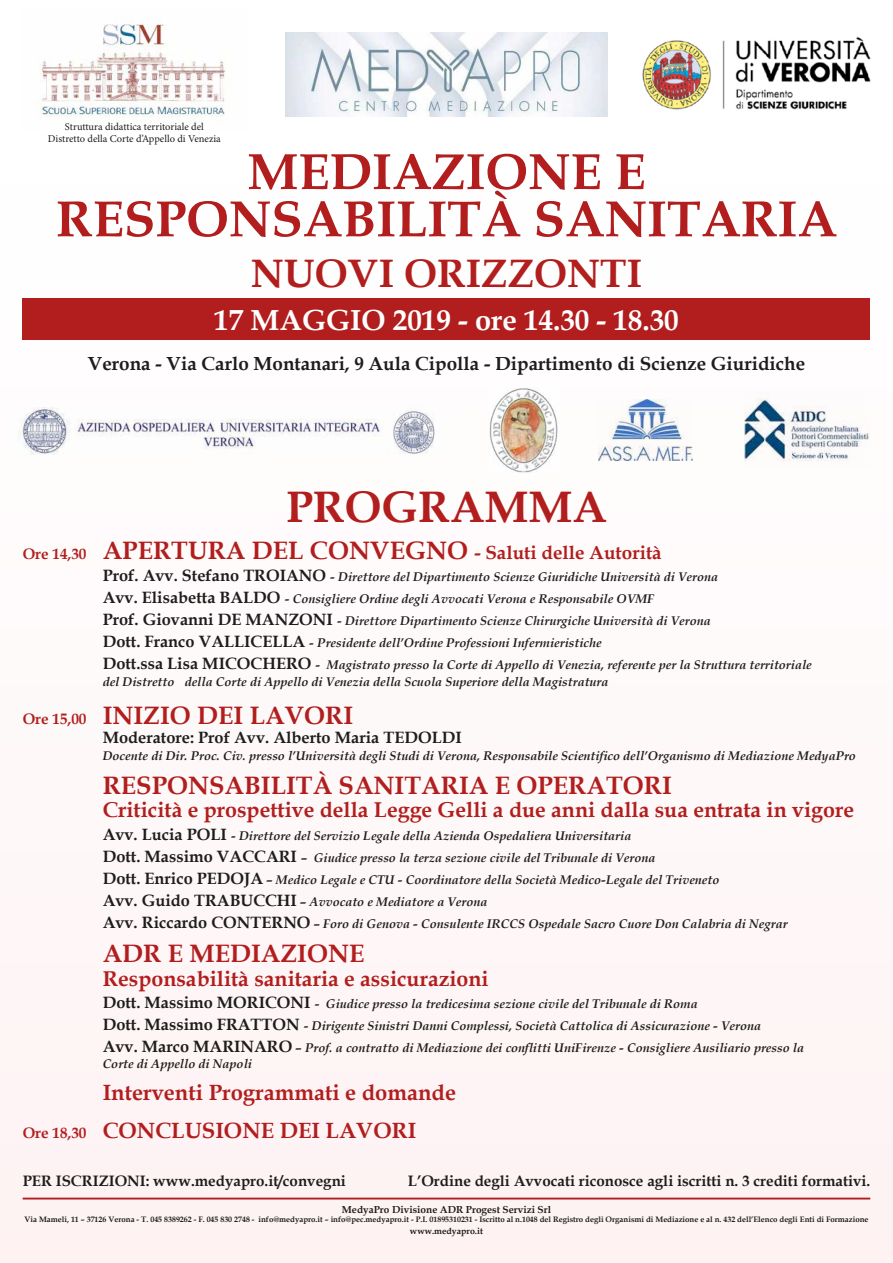
<style>
.page{position:relative;width:893px;height:1263px;background:#fef9f9}
.page>*{position:absolute;margin:0;border:0;box-sizing:border-box;transform-origin:0 0}
.t1{font:700 51px/47.2px "Book Antiqua";color:#b11e1d;text-align:center}
.t2{font:700 44.1px "Book Antiqua";color:#b11e1d}
.t3{font:700 39.75px "Book Antiqua";color:#b11e1d}
.t4{font:700 28.95px "Book Antiqua";color:#fff}
.t5{font:700 25.2px "Book Antiqua";color:#b11e1d}
.t6{font:700 22.05px/37.8px "Book Antiqua";color:#b11e1d}
.t7{font:700 21.45px "Book Antiqua";color:#b11e1d}
.t8{font:700 18.9px "Book Antiqua";color:#1d1d1b}
.t9{font:700 18.9px "Book Antiqua";color:#b11e1d}
.t10{font:700 16.35px "Book Antiqua";color:#1d1d1b}
.t11{font:700 15.15px "Book Antiqua";color:#1d1d1b}
.t12{font:italic 700 12.6px/22px "Book Antiqua";color:#1d1d1b}
.t13{font:10.5px/12.1px "Minion Pro";color:#1d1d1b;text-align:center}
.t14{font:700 10.05px "Book Antiqua";color:#1d1d1b}
.t15{font:700 8.85px "Book Antiqua";color:#1d1d1b}
.t16{font:700 7.8px "Book Antiqua";color:#1d1d1b}
.s1{font-size:15.15px}
.s2{font-size:25.2px}
.s3{font-style:normal;font-size:16.35px}
</style>
<div class="page">
<img style="left:286px;top:33px;width:321px;height:83px">
<img style="left:642px;top:37px;width:229px;height:73px">
<img style="left:41px;top:21px;width:184px;height:96px">
<hr style="left:23px;top:1197px;width:847px;height:2px;background:#b11e1d">
<img style="left:745px;top:398px;width:124px;height:63px">
<img style="left:598px;top:400px;width:95px;height:61px">
<img style="left:489px;top:388px;width:69px;height:85px">
<img style="left:20px;top:408px;width:415px;height:46px">
<div style="left:23px;top:298px;width:847px;height:42px;background:#b11e1d"></div>
<p class="t13" style="left:48px;top:121px;width:174px">Struttura didattica territoriale del<br>Distretto della Corte d’Appello di Venezia</p>
<h1 class="t1" style="left:56px;top:149px;width:783px">MEDIAZIONE E<br>RESPONSABILITÀ SANITARIA</h1>
<h3 class="t3" style="left:251px;top:250px;width:393px">NUOVI ORIZZONTI</h3>
<h3 class="t4" style="left:214px;top:303px;width:466px">17 MAGGIO 2019 - ore 14.30 - 18.30</h3>
<h3 class="t8" style="left:88px;top:352px;width:719px">Verona - Via Carlo Montanari, 9 Aula Cipolla - Dipartimento di Scienze Giuridiche</h3>
<h2 class="t2" style="left:286px;top:481px;width:322px">PROGRAMMA</h2>
<h3 class="t9" style="left:23px;top:542px;width:641px"><span class="s1">Ore 14,30</span> <span class="s2">APERTURA DEL CONVEGNO</span> - Saluti delle Autorità</h3>
<p class="t12" style="left:103px;top:566px;width:711px"><span class="s3">Prof. Avv. Stefano TROIANO</span> - Direttore del Dipartimento Scienze Giuridiche Università di Verona<br><span class="s3">Avv. Elisabetta BALDO</span> - Consigliere Ordine degli Avvocati Verona e Responsabile OVMF<br><span class="s3">Prof. Giovanni DE MANZONI</span> - Direttore Dipartimento Scienze Chirurgiche Università di Verona<br><span class="s3">Dott. Franco VALLICELLA</span> - Presidente dell’Ordine Professioni Infermieristiche<br><span class="s3">Dott.ssa Lisa MICOCHERO</span> - Magistrato presso la Corte di Appello di Venezia, referente per la Struttura territoriale</p>
<p class="t12" style="left:103px;top:671px;width:507px">del Distretto della Corte di Appello di Venezia della Scuola Superiore della Magistratura</p>
<h3 class="t5" style="left:23px;top:700px;width:332px"><span class="s1">Ore 15,00</span> INIZIO DEI LAVORI</h3>
<p class="t10" style="left:103px;top:728px;width:361px">Moderatore: Prof Avv. Alberto Maria TEDOLDI</p>
<p class="t12" style="left:103px;top:744px;width:755px">Docente di Dir. Proc. Civ. presso l’Università degli Studi di Verona, Responsabile Scientifico dell’Organismo di Mediazione MedyaPro</p>
<h3 class="t5" style="left:103px;top:771px;width:571px">RESPONSABILITÀ SANITARIA E OPERATORI</h3>
<h3 class="t7" style="left:103px;top:798px;width:753px">Criticità e prospettive della Legge Gelli a due anni dalla sua entrata in vigore</h3>
<p class="t12" style="left:103px;top:824px;width:686px"><span class="s3">Avv. Lucia POLI</span> - Direttore del Servizio Legale della Azienda Ospedaliera Universitaria<br><span class="s3">Dott. Massimo VACCARI</span> – Giudice presso la terza sezione civile del Tribunale di Verona<br><span class="s3">Dott. Enrico PEDOJA</span> – Medico Legale e CTU - Coordinatore della Società Medico-Legale del Triveneto<br><span class="s3">Avv. Guido TRABUCCHI</span> – Avvocato e Mediatore a Verona<br><span class="s3">Avv. Riccardo CONTERNO</span> – Foro di Genova - Consulente IRCCS Ospedale Sacro Cuore Don Calabria di Negrar</p>
<h3 class="t5" style="left:103px;top:939px;width:263px">ADR E MEDIAZIONE</h3>
<h3 class="t7" style="left:103px;top:966px;width:388px">Responsabilità sanitaria e assicurazioni</h3>
<p class="t12" style="left:103px;top:993px;width:703px"><span class="s3">Dott. Massimo MORICONI</span> - Giudice presso la tredicesima sezione civile del Tribunale di Roma<br><span class="s3">Dott. Massimo FRATTON</span> - Dirigente Sinistri Danni Complessi, Società Cattolica di Assicurazione - Verona<br><span class="s3">Avv. Marco MARINARO</span> – Prof. a contratto di Mediazione dei conflitti UniFirenze - Consigliere Ausiliario presso la</p>
<p class="t12" style="left:103px;top:1053px;width:151px">Corte di Appello di Napoli</p>
<h3 class="t6" style="left:23px;top:1073px;width:435px;text-indent:80px">Interventi Programmati e domande<br><span class="s1">Ore 18,30</span> CONCLUSIONE DEI LAVORI</h3>
<p class="t11" style="left:23px;top:1172px;width:325px">PER ISCRIZIONI: www.medyapro.it/convegni</p>
<p class="t11" style="left:408px;top:1172px;width:464px">L’Ordine degli Avvocati riconosce agli iscritti n. 3 crediti formativi.</p>
<p class="t14" style="left:342px;top:1204px;width:211px">MedyaPro Divisione ADR Progest Servizi Srl</p>
<p class="t16" style="left:24px;top:1215px;width:846px">Via Mameli, 11 – 37126 Verona - T. 045 8389262 - F. 045 830 2748 - info@medyapro.it – info@pec.medyapro.it - P.I. 01895310231 - Iscritto al n.1048 del Registro degli Organismi di Mediazione e al n. 432 dell’Elenco degli Enti di Formazione</p>
<p class="t15" style="left:410px;top:1226px;width:75px">www.medyapro.it</p>
</div>
